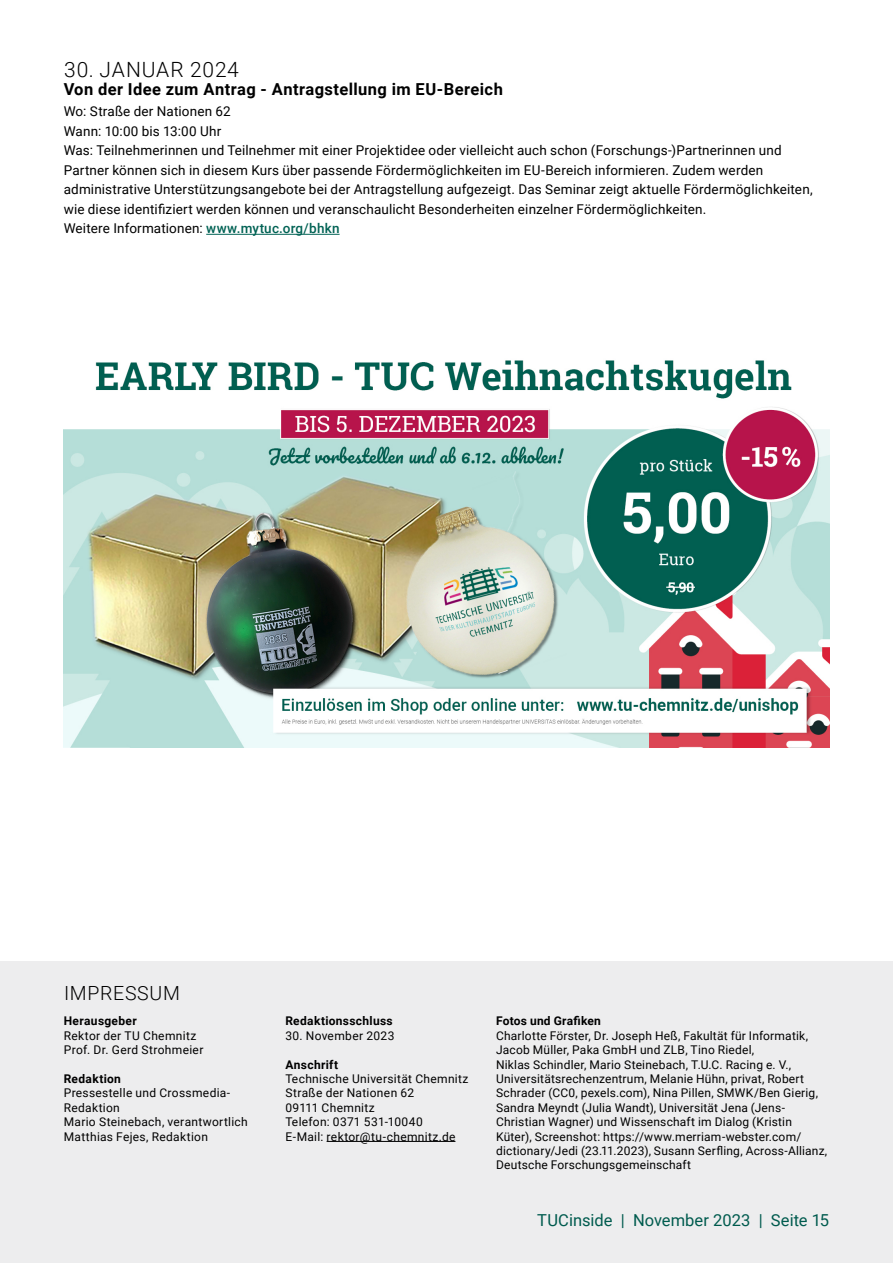
<style>
.page{position:relative;width:893px;height:1263px;background:#fff}
.page>*{position:absolute;margin:0;border:0;box-sizing:border-box;transform-origin:0 0}
.Datum{font:300 21px "Roboto";letter-spacing:.045em;color:#000}
.H1_Kapitel__Aus_den{font:300 19.5px "Roboto";letter-spacing:.035em;color:#000}
.H3__Haupt-__Überschrift{font:700 16.5px "Roboto";letter-spacing:.025em;color:#000}
.t1{font:16.5px "Roboto";letter-spacing:.005em;color:#006254}
.Fließtext_deutsch{font:13.5px/19.5px "Roboto";letter-spacing:.01em;color:#000}
.Fließtext_deutsch-2{font:12px/14.4px "Roboto";letter-spacing:.02em;color:#000}
.Fließtext_deutsch-3{font:700 12px "Roboto";letter-spacing:.025em;color:#000}
.s1{font-weight:500;color:#006254}
.s2{font-weight:700}
</style>
<div class="page">
<div style="left:0;top:961px;width:893px;height:302px;background:#ededee"></div>
<hr style="left:327px;top:1141px;width:128px;height:1px;background:#000">
<hr style="left:206px;top:234px;width:134px;height:1px;background:#006254">
<img style="left:64px;top:360px;width:765px;height:388px">
<p class="Datum" style="left:64px;top:55px;width:176px">30. JANUAR 2024</p>
<h3 class="H3__Haupt-__Überschrift" style="left:64px;top:78px;width:441px">Von der Idee zum Antrag - Antragstellung im EU-Bereich</h3>
<p class="Fließtext_deutsch" style="left:64px;top:101px;width:169px">Wo: Straße der Nationen 62</p>
<p class="Fließtext_deutsch" style="left:64px;top:121px;width:159px">Wann: 10:00 bis 13:00 Uhr</p>
<p class="Fließtext_deutsch" style="left:64px;top:140px;width:750px">Was: Teilnehmerinnen und Teilnehmer mit einer Projektidee oder vielleicht auch schon (Forschungs-)Partnerinnen und Partner können sich in diesem Kurs über passende Fördermöglichkeiten im EU-Bereich informieren. Zudem werden administrative Unterstützungsangebote bei der Antragstellung aufgezeigt. Das Seminar zeigt aktuelle Fördermöglichkeiten, wie diese identifiziert werden können und veranschaulicht Besonderheiten einzelner Fördermöglichkeiten.</p>
<p class="Fließtext_deutsch" style="left:64px;top:218px;width:277px">Weitere Informationen: <span class="s1">www.mytuc.org/bhkn</span></p>
<h1 class="H1_Kapitel__Aus_den" style="left:64px;top:979px;width:117px">IMPRESSUM</h1>
<p class="Fließtext_deutsch-3" style="left:64px;top:1013px;width:75px">Herausgeber</p>
<p class="Fließtext_deutsch-2" style="left:64px;top:1028px;width:141px">Rektor der TU Chemnitz<br>Prof. Dr. Gerd Strohmeier</p>
<p class="Fließtext_deutsch-3" style="left:64px;top:1070px;width:59px">Redaktion</p>
<p class="Fließtext_deutsch-2" style="left:64px;top:1085px;width:168px">Pressestelle und Crossmedia-<br>Redaktion</p>
<p class="Fließtext_deutsch-2" style="left:64px;top:1114px;width:186px">Mario Steinebach, verantwortlich</p>
<p class="Fließtext_deutsch-2" style="left:64px;top:1128px;width:146px">Matthias Fejes, Redaktion</p>
<p class="Fließtext_deutsch-3" style="left:285px;top:1013px;width:109px">Redaktionsschluss</p>
<p class="Fließtext_deutsch-2" style="left:285px;top:1028px;width:110px">30. November 2023</p>
<p class="Fließtext_deutsch-3" style="left:285px;top:1056px;width:54px">Anschrift</p>
<p class="Fließtext_deutsch-2" style="left:285px;top:1071px;width:185px">Technische Universität Chemnitz</p>
<p class="Fließtext_deutsch-2" style="left:285px;top:1085px;width:130px">Straße der Nationen 62</p>
<p class="Fließtext_deutsch-2" style="left:285px;top:1100px;width:91px">09111 Chemnitz</p>
<p class="Fließtext_deutsch-2" style="left:285px;top:1114px;width:139px">Telefon: 0371 531-10040</p>
<p class="Fließtext_deutsch-2" style="left:285px;top:1128px;width:172px">E-Mail: rektor@tu-chemnitz.de</p>
<p class="Fließtext_deutsch-2" style="left:496px;top:1013px;width:333px"><span class="s2">Fotos und Grafiken<br></span>Charlotte Förster, Dr. Joseph Heß, Fakultät für Informatik, Jacob Müller, Paka GmbH und ZLB, Tino Riedel,<br>Niklas Schindler, Mario Steinebach, T.U.C. Racing e. V., Universitätsrechenzentrum, Melanie Hühn, privat, Robert Schrader (CC0, pexels.com), Nina Pillen, SMWK/Ben Gierig, Sandra Meyndt (Julia Wandt), Universität Jena (Jens-Christian Wagner) und Wissenschaft im Dialog (Kristin Küter), Screenshot: https://www.merriam-webster.com/ dictionary/Jedi (23.11.2023), Susann Serfling, Across-Allianz, Deutsche Forschungsgemeinschaft</p>
<h3 class="t1" style="left:537px;top:1209px;width:293px">TUCinside | November 2023 | Seite 15</h3>
</div>
